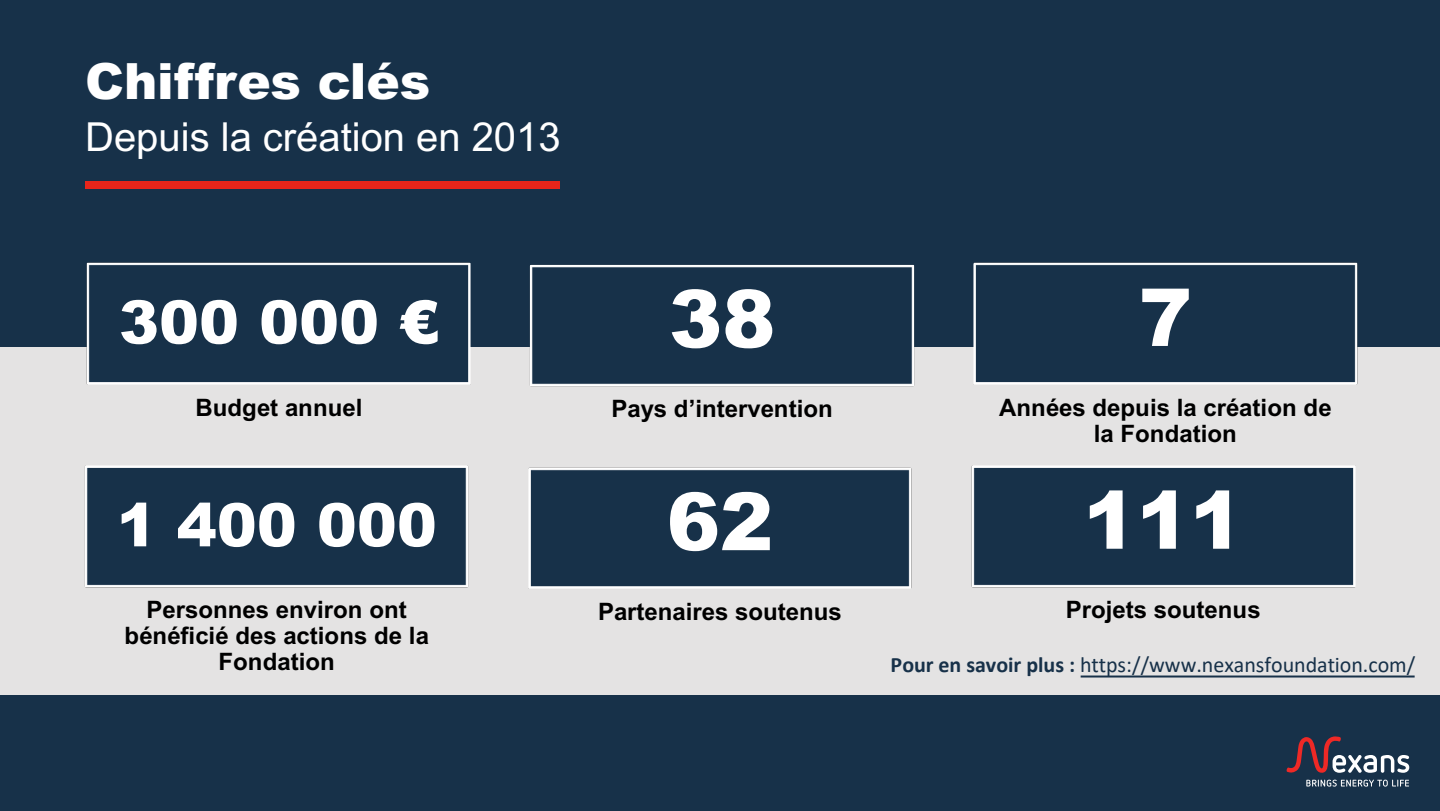
<style>
.page{position:relative;width:1440px;height:811px;background:#fff}
.page>*{position:absolute;margin:0;border:0;box-sizing:border-box;transform-origin:0 0}
.t1{font:900 80px "Arial";color:#fff}
.t2{font:900 60px "Arial";color:#fff}
.t3{font:900 50px "Arial";color:#fff}
.t4{font:40px "Arial";color:#fff}
.t5{font:700 24px/26.2px "Arial";letter-spacing:.005em;color:#000;text-align:center}
.t6{font:22px "Calibri";color:#173149}
.s1{font-weight:700}
</style>
<div class="page">
<div style="left:0;top:0;width:1440px;height:810px;background:#173149"></div>
<svg style="left:1306px;top:779px;width:103px;height:7px"></svg>
<svg style="left:1287px;top:736px;width:122px;height:37px"></svg>
<div style="left:0;top:348px;width:1440px;height:346px;background:#e4e3e3"></div>
<div style="left:85px;top:181px;width:474px;height:7px;background:#e7251a"></div>
<img style="left:87px;top:263px;width:384px;height:121px">
<img style="left:530px;top:264px;width:384px;height:122px">
<img style="left:973px;top:263px;width:384px;height:121px">
<img style="left:84px;top:465px;width:385px;height:122px">
<div style="left:528px;top:467px;width:384px;height:121px;background:#173149"></div>
<div style="left:971px;top:465px;width:384px;height:122px;background:#173149"></div>
<svg style="left:1081px;top:675px;width:334px;height:2px"></svg>
<p class="t3" style="left:85px;top:45px;width:347px">Chiffres clés</p>
<p class="t4" style="left:85px;top:110px;width:477px">Depuis la création en 2013</p>
<p class="t2" style="left:119px;top:278px;width:322px">300 000 €</p>
<p class="t5" style="left:195px;top:394px;width:168px">Budget annuel</p>
<p class="t2" style="left:117px;top:481px;width:322px">1 400 000</p>
<p class="t5" style="left:125px;top:596px;width:306px">Personnes environ ont bénéficié des actions de la<br>Fondation</p>
<p class="t1" style="left:669px;top:260px;width:108px">38</p>
<p class="t5" style="left:611px;top:395px;width:223px">Pays d’intervention</p>
<p class="t1" style="left:667px;top:463px;width:108px">62</p>
<p class="t5" style="left:598px;top:598px;width:245px">Partenaires soutenus</p>
<p class="t1" style="left:1139px;top:259px;width:55px">7</p>
<p class="t5" style="left:999px;top:394px;width:334px">Années depuis la création de la Fondation</p>
<p class="t1" style="left:1083px;top:462px;width:161px">111</p>
<p class="t5" style="left:1066px;top:596px;width:196px">Projets soutenus</p>
<p class="t6" style="left:891px;top:648px;width:526px"><span class="s1">Pour en savoir plus :</span> https://www.nexansfoundation.com/</p>
</div>
